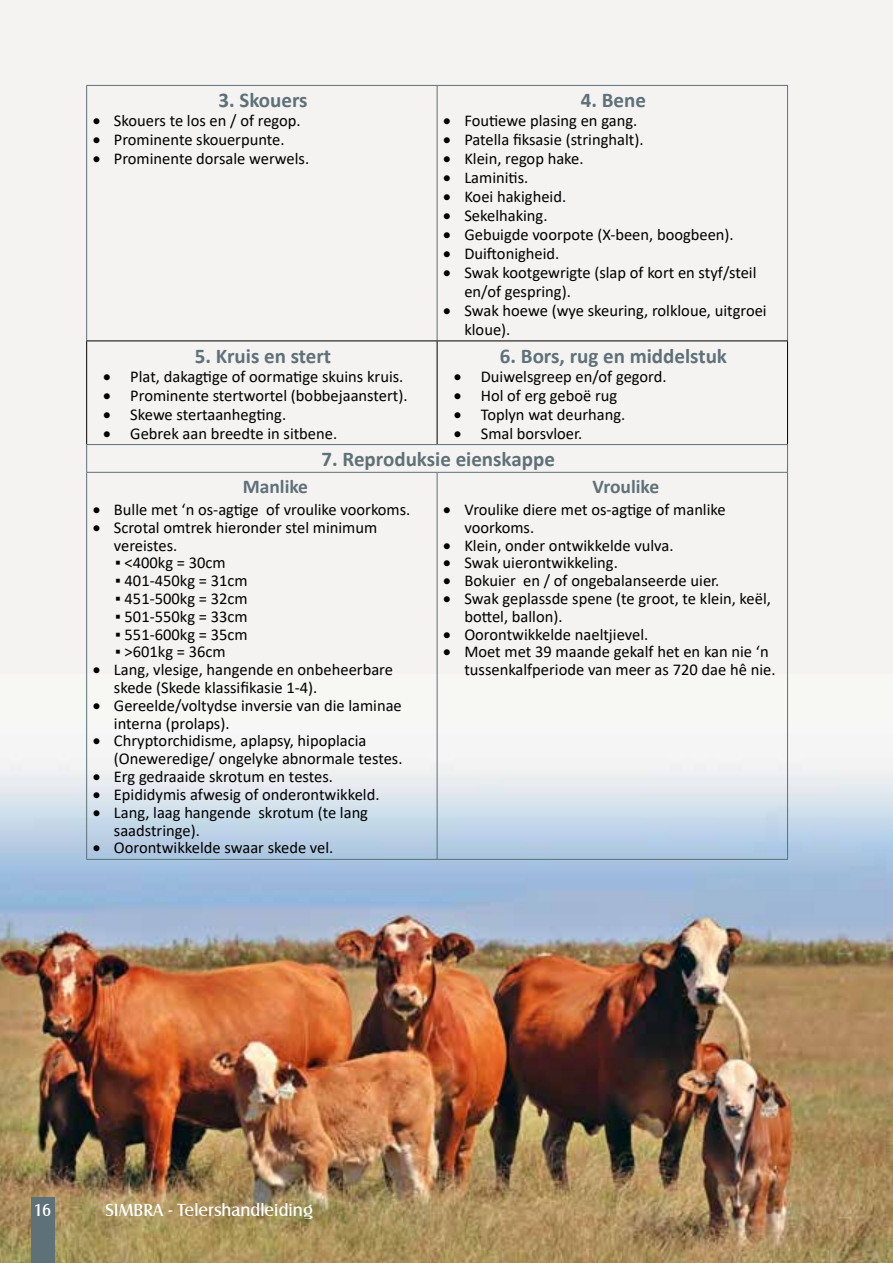
<style>
.page{position:relative;width:893px;height:1263px;background:#f5f3f1}
.page>*{position:absolute;margin:0;border:0;box-sizing:border-box;transform-origin:0 0}
.t1{font:700 21px "Calibri";color:#5e7179}
.t2{font:700 19.5px "Calibri";color:#5e7179}
.t3{font:18px "Castle T";color:#fff}
.t4{font:16.5px/17.9px "Calibri";color:#000}
</style>
<div class="page">
<img style="left:0;top:675px;width:893px;height:588px">
<div style="left:31px;top:1198px;width:23px;height:65px;background:#5e7179"></div>
<hr style="left:86px;top:85px;width:351px;height:1px;background:#5e7179">
<hr style="left:86px;top:86px;width:1px;height:254px;background:#5e7179">
<hr style="left:437px;top:85px;width:351px;height:1px;background:#5e7179">
<hr style="left:437px;top:86px;width:1px;height:254px;background:#5e7179">
<hr style="left:787px;top:86px;width:1px;height:254px;background:#5e7179">
<hr style="left:86px;top:340px;width:351px;height:1px;background:#000">
<hr style="left:86px;top:341px;width:1px;height:103px;background:#000">
<hr style="left:437px;top:340px;width:351px;height:1px;background:#000">
<hr style="left:437px;top:341px;width:1px;height:103px;background:#000">
<hr style="left:787px;top:341px;width:1px;height:103px;background:#000">
<hr style="left:86px;top:444px;width:351px;height:1px;background:#5e7179">
<svg style="left:86px;top:445px;width:1px;height:27px"></svg>
<hr style="left:437px;top:444px;width:351px;height:1px;background:#5e7179">
<svg style="left:787px;top:445px;width:1px;height:27px"></svg>
<hr style="left:86px;top:472px;width:351px;height:1px;background:#5e7179">
<hr style="left:86px;top:473px;width:1px;height:386px;background:#5e7179">
<hr style="left:437px;top:472px;width:351px;height:1px;background:#5e7179">
<hr style="left:437px;top:473px;width:1px;height:386px;background:#5e7179">
<hr style="left:787px;top:473px;width:1px;height:386px;background:#5e7179">
<hr style="left:86px;top:859px;width:351px;height:1px;background:#5e7179">
<hr style="left:437px;top:859px;width:351px;height:1px;background:#5e7179">
<p class="t1" style="left:218px;top:92px;width:91px">3. Skouers</p>
<p class="t4" style="left:93px;top:111px;width:210px">• Skouers te los en / of regop.</p>
<p class="t4" style="left:93px;top:130px;width:193px">• Prominente skouerpunte.</p>
<p class="t4" style="left:93px;top:151px;width:218px">• Prominente dorsale werwels.</p>
<p class="t1" style="left:581px;top:92px;width:67px">4. Bene</p>
<p class="t4" style="left:443px;top:111px;width:196px">• Foutiewe plasing en gang.</p>
<p class="t4" style="left:443px;top:130px;width:202px">• Patella fiksasie (stringhalt).</p>
<p class="t4" style="left:443px;top:149px;width:142px">• Klein, regop hake.</p>
<p class="t4" style="left:443px;top:168px;width:87px">• Laminitis.</p>
<p class="t4" style="left:443px;top:187px;width:125px">• Koei hakigheid.</p>
<p class="t4" style="left:443px;top:206px;width:106px">• Sekelhaking.</p>
<p class="t4" style="left:443px;top:225px;width:292px">• Gebuigde voorpote (X-been, boogbeen).</p>
<p class="t4" style="left:443px;top:244px;width:118px">• Duiftonigheid.</p>
<p class="t4" style="left:464px;top:263px;width:294px;line-height:18.9px;text-indent:-21px">• Swak kootgewrigte (slap of kort en styf/steil en/of gespring).</p>
<p class="t4" style="left:464px;top:301px;width:304px;line-height:18.9px;text-indent:-21px">• Swak hoewe (wye skeuring, rolkloue, uitgroei kloue).</p>
<p class="t1" style="left:500px;top:347px;width:229px">6. Bors, rug en middelstuk</p>
<p class="t4" style="left:454px;top:367px;width:214px">• Duiwelsgreep en/of gegord.</p>
<p class="t4" style="left:454px;top:387px;width:165px">• Hol of erg geboë rug</p>
<p class="t4" style="left:454px;top:405px;width:173px">• Toplyn wat deurhang.</p>
<p class="t4" style="left:454px;top:425px;width:130px">• Smal borsvloer.</p>
<p class="t1" style="left:322px;top:451px;width:235px">7. Reproduksie eienskappe</p>
<p class="t1" style="left:195px;top:347px;width:138px">5. Kruis en stert</p>
<p class="t4" style="left:103px;top:367px;width:302px">• Plat, dakagtige of oormatige skuins kruis.</p>
<p class="t4" style="left:103px;top:386px;width:306px">• Prominente stertwortel (bobbejaanstert).</p>
<p class="t4" style="left:103px;top:405px;width:184px">• Skewe stertaanhegting.</p>
<p class="t4" style="left:103px;top:424px;width:235px">• Gebrek aan breedte in sitbene.</p>
<p class="t2" style="left:243px;top:479px;width:67px">Manlike</p>
<p class="t4" style="left:93px;top:500px;width:319px">• Bulle met ‘n os-agtige of vroulike voorkoms.</p>
<p class="t4" style="left:114px;top:518px;width:265px;text-indent:-21px">• Scrotal omtrek hieronder stel minimum vereistes.</p>
<p class="t4" style="left:115px;top:554px;width:112px">▪ &lt;400kg = 30cm</p>
<p class="t4" style="left:115px;top:571px;width:134px">▪ 401-450kg = 31cm</p>
<p class="t4" style="left:115px;top:589px;width:134px">▪ 451-500kg = 32cm</p>
<p class="t4" style="left:115px;top:607px;width:134px">▪ 501-550kg = 33cm</p>
<p class="t4" style="left:115px;top:625px;width:134px">▪ 551-600kg = 35cm</p>
<p class="t4" style="left:115px;top:643px;width:112px">▪ &gt;601kg = 36cm</p>
<p class="t4" style="left:114px;top:662px;width:281px;text-indent:-21px">• Lang, vlesige, hangende en onbeheerbare skede (Skede klassifikasie 1-4).</p>
<p class="t4" style="left:114px;top:696px;width:289px;text-indent:-21px">• Gereelde/voltydse inversie van die laminae interna (prolaps).</p>
<p class="t4" style="left:114px;top:732px;width:290px;text-indent:-21px">• Chryptorchidisme, aplapsy, hipoplacia (Oneweredige/ ongelyke abnormale testes.</p>
<p class="t4" style="left:93px;top:767px;width:242px">• Erg gedraaide skrotum en testes.</p>
<p class="t4" style="left:93px;top:785px;width:288px">• Epididymis afwesig of onderontwikkeld.</p>
<p class="t4" style="left:114px;top:803px;width:256px;text-indent:-21px">• Lang, laag hangende skrotum (te lang saadstringe).</p>
<p class="t4" style="left:93px;top:838px;width:242px">• Oorontwikkelde swaar skede vel.</p>
<p class="t2" style="left:592px;top:479px;width:68px">Vroulike</p>
<p class="t4" style="left:464px;top:500px;width:263px;text-indent:-21px">• Vroulike diere met os-agtige of manlike voorkoms.</p>
<p class="t4" style="left:443px;top:536px;width:232px">• Klein, onder ontwikkelde vulva.</p>
<p class="t4" style="left:443px;top:554px;width:176px">• Swak uierontwikkeling.</p>
<p class="t4" style="left:443px;top:571px;width:278px">• Bokuier en / of ongebalanseerde uier.</p>
<p class="t4" style="left:464px;top:589px;width:308px;text-indent:-21px">• Swak geplassde spene (te groot, te klein, keël, bottel, ballon).</p>
<p class="t4" style="left:443px;top:625px;width:207px">• Oorontwikkelde naeltjievel.</p>
<p class="t4" style="left:464px;top:643px;width:313px;text-indent:-21px">• Moet met 39 maande gekalf het en kan nie ‘n tussenkalfperiode van meer as 720 dae hê nie.</p>
<p class="t3" style="left:34px;top:1203px;width:19px">16</p>
<p class="t3" style="left:105px;top:1203px;width:209px">SIMBRA - Telershandleiding</p>
</div>
